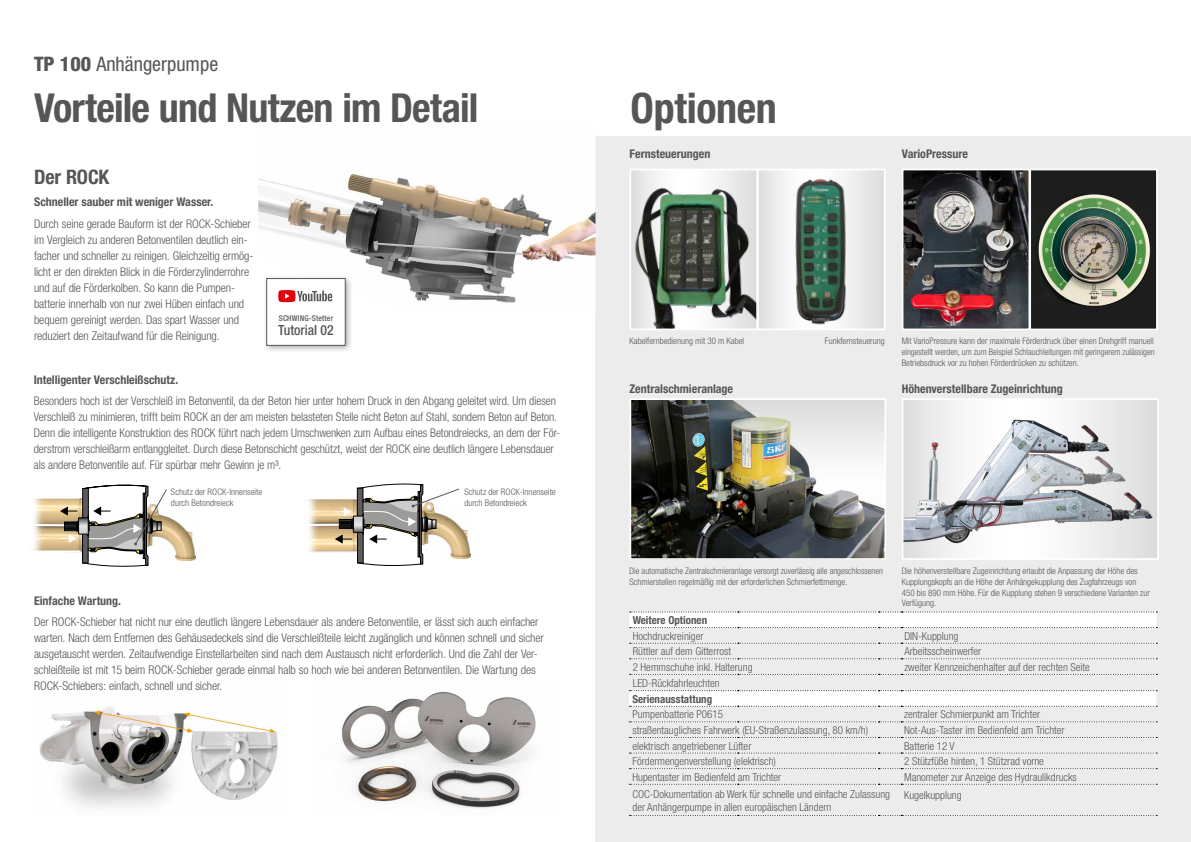
<style>
.page{position:relative;width:1191px;height:842px;background:#fff}
.page>*{position:absolute;margin:0;border:0;box-sizing:border-box;transform-origin:0 0}
.t1{font:700 condensed 42px "Helvetica Neue LT";letter-spacing:-.01em;color:#565655}
.t2{font:700 condensed 40px "Helvetica Neue LT";letter-spacing:-.02em;color:#565655}
.t3{font:condensed 20px "Helvetica Neue LT";color:#565655}
.t4{font:700 condensed 20px "Helvetica Neue LT";letter-spacing:-.005em;color:#565655}
.t5{font:500 condensed 14px "Helvetica Neue LT";color:#565655}
.t6{font:300 condensed 12px/16px "Helvetica Neue LT";letter-spacing:-.01em;color:#565655}
.t7{font:700 condensed 12px "Helvetica Neue LT";color:#565655}
.t8{font:300 condensed 11px/13.2px "Helvetica Neue LT";color:#565655}
.t9{font:700 condensed 11px "Helvetica Neue LT";color:#565655}
.t10{font:300 condensed 9px/10.8px "Helvetica Neue LT";color:#565655}
.t11{font:500 condensed 8px "Helvetica Neue LT";letter-spacing:.02em;color:#565655}
.s1{font-weight:800}
</style>
<div class="page">
<div style="left:595px;top:136px;width:596px;height:706px;background:#ececec"></div>
<img style="left:632px;top:174px;width:123px;height:153px">
<div style="left:629px;top:169px;width:129px;height:161px;border:2px solid #fff"></div>
<img style="left:632px;top:401px;width:251px;height:156px">
<div style="left:629px;top:398px;width:257px;height:162px;border:2px solid #fff"></div>
<img style="left:760px;top:172px;width:122px;height:155px">
<div style="left:757px;top:169px;width:128px;height:161px;border:2px solid #fff"></div>
<img style="left:904px;top:172px;width:123px;height:155px">
<div style="left:901px;top:169px;width:129px;height:161px;border:2px solid #fff"></div>
<img style="left:1032px;top:172px;width:122px;height:155px">
<div style="left:1029px;top:169px;width:128px;height:161px;border:2px solid #fff"></div>
<img style="left:904px;top:401px;width:251px;height:156px">
<div style="left:901px;top:398px;width:257px;height:162px;border:2px solid #fff"></div>
<img style="left:258px;top:174px;width:337px;height:129px">
<img style="left:31px;top:499px;width:28px;height:51px">
<img style="left:460px;top:526px;width:10px;height:32px">
<div style="left:262px;top:274px;width:91px;height:80px;background:#000;opacity:.35"></div>
<div style="left:266px;top:278px;width:79px;height:67px;background:#fff;border:1px solid #565655"></div>
<svg style="left:278px;top:291px;width:54px;height:11px"></svg>
<img style="left:341px;top:691px;width:195px;height:118px">
<img style="left:39px;top:706px;width:239px;height:102px">
<svg style="left:304px;top:483px;width:156px;height:83px"></svg>
<svg style="left:59px;top:484px;width:137px;height:83px"></svg>
<svg style="left:629px;top:612px;width:528px;height:16px"></svg>
<svg style="left:629px;top:643px;width:528px;height:1px"></svg>
<svg style="left:629px;top:658px;width:528px;height:1px"></svg>
<svg style="left:629px;top:674px;width:528px;height:1px"></svg>
<svg style="left:629px;top:690px;width:528px;height:17px"></svg>
<svg style="left:629px;top:721px;width:528px;height:1px"></svg>
<svg style="left:629px;top:737px;width:528px;height:1px"></svg>
<svg style="left:629px;top:753px;width:528px;height:1px"></svg>
<svg style="left:629px;top:768px;width:528px;height:1px"></svg>
<svg style="left:629px;top:784px;width:528px;height:1px"></svg>
<svg style="left:629px;top:815px;width:528px;height:1px"></svg>
<h3 class="t3" style="left:34px;top:53px;width:186px"><span class="s1">TP 100</span> Anhängerpumpe</h3>
<h2 class="t2" style="left:34px;top:83px;width:446px">Vorteile und Nutzen im Detail</h2>
<h3 class="t4" style="left:34px;top:165px;width:77px">Der ROCK</h3>
<p class="t7" style="left:34px;top:194px;width:181px">Schneller sauber mit weniger Wasser.</p>
<p class="t6" style="left:34px;top:215px;width:221px">Durch seine gerade Bauform ist der ROCK-Schieber im Vergleich zu anderen Betonventilen deutlich ein&shy;facher und schneller zu reinigen. Gleichzeitig ermög&shy;licht er den direkten Blick in die Förderzylinderrohre und auf die Förderkolben. So kann die Pumpen&shy;batterie innerhalb von nur zwei Hüben einfach und bequem gereinigt werden. Das spart Wasser und reduziert den Zeitaufwand für die Reinigung.</p>
<p class="t11" style="left:279px;top:313px;width:56px">SCHWING-Stetter</p>
<p class="t5" style="left:278px;top:321px;width:57px">Tutorial 02</p>
<p class="t7" style="left:34px;top:372px;width:146px">Intelligenter Verschleißschutz.</p>
<p class="t6" style="left:34px;top:393px;width:528px">Besonders hoch ist der Verschleiß im Betonventil, da der Beton hier unter hohem Druck in den Abgang geleitet wird. Um diesen Verschleiß zu minimieren, trifft beim ROCK an der am meisten belasteten Stelle nicht Beton auf Stahl, sondern Beton auf Beton.<br>Denn die intelligente Konstruktion des ROCK führt nach jedem Umschwenken zum Aufbau eines Betondreiecks, an dem der För&shy;derstrom verschleißarm entlanggleitet. Durch diese Betonschicht geschützt, weist der ROCK eine deutlich längere Lebensdauer als andere Betonventile auf. Für spürbar mehr Gewinn je m³.</p>
<p class="t10" style="left:171px;top:486px;width:93px">Schutz der ROCK-Innenseite durch Betondreieck</p>
<p class="t10" style="left:464px;top:486px;width:93px">Schutz der ROCK-Innenseite durch Betondreieck</p>
<p class="t7" style="left:34px;top:593px;width:89px">Einfache Wartung.</p>
<p class="t6" style="left:34px;top:614px;width:511px">Der ROCK-Schieber hat nicht nur eine deutlich längere Lebensdauer als andere Betonventile, er lässt sich auch einfacher warten. Nach dem Entfernen des Gehäusedeckels sind die Verschleißteile leicht zugänglich und können schnell und sicher ausgetauscht werden. Zeitaufwendige Einstellarbeiten sind nach dem Austausch nicht erforderlich. Und die Zahl der Ver&shy;schleißteile ist mit 15 beim ROCK-Schieber gerade einmal halb so hoch wie bei anderen Betonventilen. Die Wartung des ROCK-Schiebers: einfach, schnell und sicher.</p>
<h1 class="t1" style="left:630px;top:83px;width:148px">Optionen</h1>
<p class="t7" style="left:629px;top:147px;width:82px">Fernsteuerungen</p>
<p class="t7" style="left:901px;top:147px;width:68px">VarioPressure</p>
<p class="t10" style="left:629px;top:336px;width:116px">Kabelfernbedienung mit 30 m Kabel</p>
<p class="t10" style="left:825px;top:336px;width:61px">Funkfernsteuerung</p>
<p class="t10" style="left:901px;top:336px;width:254px;text-align:justify">Mit VarioPressure kann der maximale Förderdruck über einen Drehgriff manuell eingestellt werden, um zum Beispiel Schlauchleitungen mit geringerem zulässigen Betriebsdruck vor zu hohen Förderdrücken zu schützen.</p>
<p class="t7" style="left:629px;top:382px;width:105px">Zentralschmieranlage</p>
<p class="t7" style="left:901px;top:382px;width:163px">Höhenverstellbare Zugeinrichtung</p>
<p class="t10" style="left:629px;top:565px;width:255px">Die automatische Zentralschmieranlage versorgt zuverlässig alle angeschlossenen<br>Schmierstellen regelmäßig mit der erforderlichen Schmierfettmenge.</p>
<p class="t10" style="left:901px;top:565px;width:250px">Die höhenverstellbare Zugeinrichtung erlaubt die Anpassung der Höhe des Kupplungskopfs an die Höhe der Anhängekupplung des Zugfahrzeugs von 450 bis 890 mm Höhe. Für die Kupplung stehen 9 verschiedene Varianten zur Verfügung.</p>
<p class="t9" style="left:632px;top:613px;width:76px">Weitere Optionen</p>
<p class="t8" style="left:632px;top:629px;width:72px">Hochdruckreiniger</p>
<p class="t8" style="left:904px;top:629px;width:56px">DIN-Kupplung</p>
<p class="t8" style="left:632px;top:645px;width:100px">Rüttler auf dem Gitterrost</p>
<p class="t8" style="left:904px;top:645px;width:78px">Arbeitsscheinwerfer</p>
<p class="t8" style="left:632px;top:660px;width:121px">2 Hemmschuhe inkl. Halterung</p>
<p class="t8" style="left:904px;top:660px;width:187px">zweiter Kennzeichenhalter auf der rechten Seite</p>
<p class="t8" style="left:632px;top:676px;width:88px">LED-Rückfahrleuchten</p>
<p class="t9" style="left:632px;top:692px;width:81px">Serienausstattung</p>
<p class="t8" style="left:632px;top:708px;width:92px">Pumpenbatterie P0615</p>
<p class="t8" style="left:904px;top:708px;width:137px">zentraler Schmierpunkt am Trichter</p>
<p class="t8" style="left:632px;top:723px;width:237px">straßentaugliches Fahrwerk (EU-Straßenzulassung, 80 km/h)</p>
<p class="t8" style="left:904px;top:723px;width:162px">Not-Aus-Taster im Bedienfeld am Trichter</p>
<p class="t8" style="left:632px;top:739px;width:120px">elektrisch angetriebener Lüfter</p>
<p class="t8" style="left:904px;top:739px;width:52px">Batterie 12 V</p>
<p class="t8" style="left:632px;top:755px;width:145px">Fördermengenverstellung (elektrisch)</p>
<p class="t8" style="left:904px;top:755px;width:141px">2 Stützfüße hinten, 1 Stützrad vorne</p>
<p class="t8" style="left:632px;top:770px;width:150px">Hupentaster im Bedienfeld am Trichter</p>
<p class="t8" style="left:904px;top:770px;width:174px">Manometer zur Anzeige des Hydraulikdrucks</p>
<p class="t8" style="left:632px;top:787px;width:259px">COC-Dokumentation ab Werk für schnelle und einfache Zulassung der Anhängerpumpe in allen europäischen Ländern</p>
<p class="t8" style="left:904px;top:788px;width:59px">Kugelkupplung</p>
</div>
